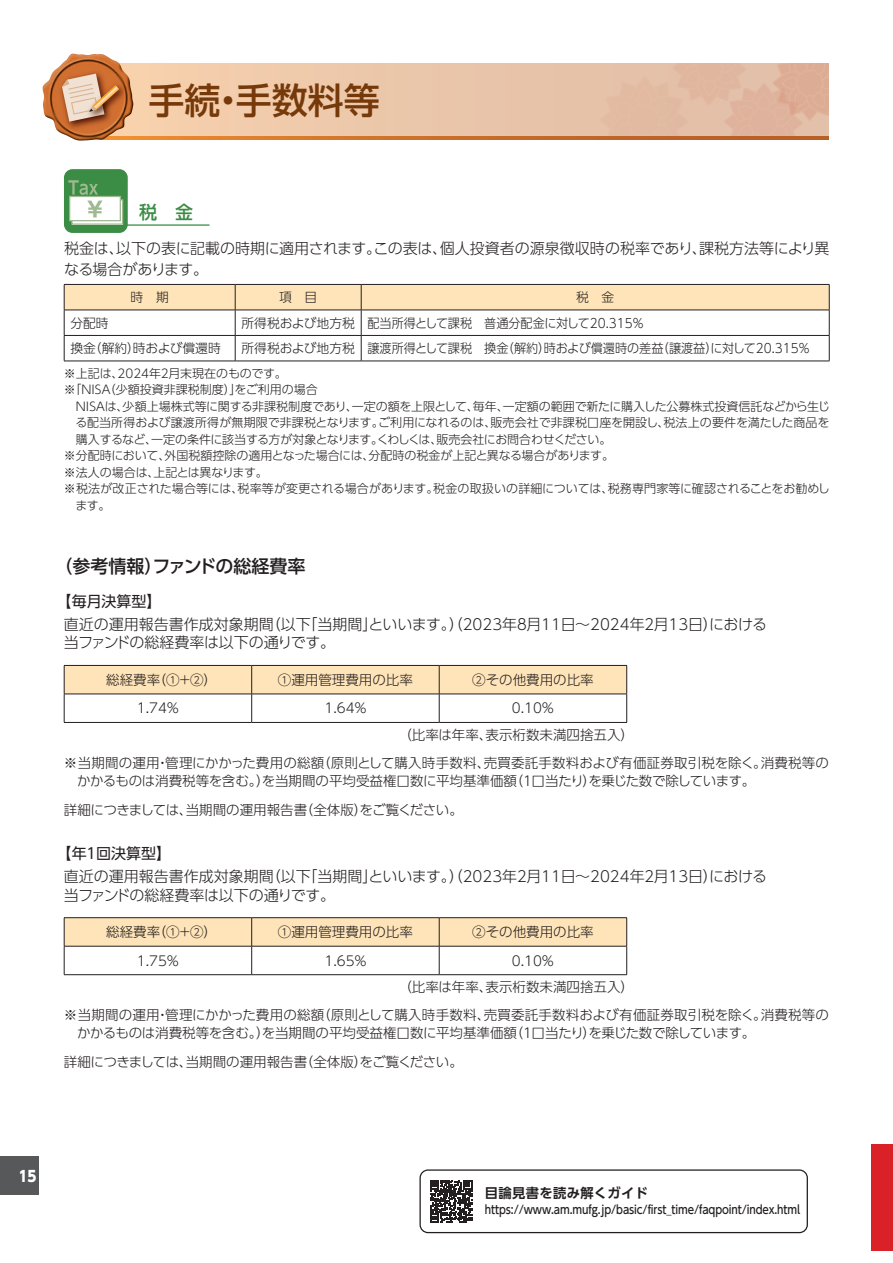
<style>
.page{position:relative;width:893px;height:1263px;background:#fff}
.page>*{position:absolute;margin:0;border:0;box-sizing:border-box;transform-origin:0 0}
.t1{font:500 36px "UD Shin Go Pro";color:#763a0a}
.t2{font:500 18px "UD Shin Go Pro";color:#231f20}
.t3{font:500 18px "UD Shin Go Pro";color:#3b8c45}
.t4{font:300 15px/18.8px "UD Shin Go Pro";color:#231f20}
.t5{font:15px "UD Shin Go Pro";color:#231f20}
.t6{font:800 15px "UD Shin Go Pro";color:#fff;scale:.9 1}
.t7{font:300 13.5px/26.2px "UD Shin Go Pro";color:#231f20}
.t8{font:700 13.35px "UD Shin Go Pro De";letter-spacing:.025em;color:#231f20}
.t9{font:300 12.75px "UD Shin Go Pro";color:#231f20}
.t10{font:300 12px "UD Shin Go Pro";letter-spacing:-.005em;color:#231f20}
.t11{font:300 12px "UD Shin Go Pro";letter-spacing:-.035em;color:#231f20}
.t12{font:500 11.7px "UD Shin Go Pro";letter-spacing:-.01em;color:#231f20;scale:.88 1}
</style>
<div class="page">
<div style="left:0;top:1157px;width:38px;height:38px;background:#57585a"></div>
<div style="left:872px;top:1144px;width:21px;height:107px;background:#da2128"></div>
<div style="left:90px;top:64px;width:739px;height:72px;background:#ecc8ab"></div>
<svg style="left:600px;top:64px;width:229px;height:72px"></svg>
<svg style="left:134px;top:136px;width:695px;height:3px;background:#cb6f29"></svg>
<img style="left:42px;top:54px;width:92px;height:87px">
<img style="left:55px;top:67px;width:61px;height:66px">
<img style="left:82px;top:78px;width:48px;height:45px">
<svg style="left:62px;top:74px;width:57px;height:48px;background:#d19f7c"></svg>
<hr style="left:115px;top:224px;width:94px;height:2px;background:#3b8c45">
<div style="left:64px;top:169px;width:64px;height:64px;background:#3b8c45;border-radius:9px"></div>
<div style="left:72px;top:200px;width:51px;height:24px;background:linear-gradient(to right,#fff,#fff)"></div>
<div style="left:71px;top:199px;width:52px;height:26px;border:1px solid #9fb991"></div>
<div style="left:70px;top:196px;width:50px;height:25px;background:#fff"></div>
<div style="left:69px;top:196px;width:52px;height:25px;border:1px solid #9fb991"></div>
<svg style="left:68px;top:180px;width:30px;height:15px"></svg>
<svg style="left:87px;top:201px;width:15px;height:16px"></svg>
<svg style="left:64px;top:284px;width:766px;height:77px"></svg>
<hr style="left:64px;top:361px;width:171px;height:1px;background:#231f20">
<hr style="left:235px;top:361px;width:126px;height:1px;background:#231f20">
<hr style="left:361px;top:361px;width:468px;height:1px;background:#231f20">
<svg style="left:64px;top:665px;width:563px;height:57px"></svg>
<hr style="left:64px;top:722px;width:188px;height:1px;background:#231f20">
<hr style="left:252px;top:722px;width:187px;height:1px;background:#231f20">
<hr style="left:439px;top:722px;width:188px;height:1px;background:#231f20">
<hr style="left:64px;top:917px;width:188px;height:1px;background:#231f20">
<hr style="left:252px;top:917px;width:187px;height:1px;background:#231f20">
<hr style="left:439px;top:917px;width:188px;height:1px;background:#231f20">
<svg style="left:64px;top:918px;width:563px;height:56px"></svg>
<hr style="left:64px;top:974px;width:188px;height:1px;background:#231f20">
<hr style="left:252px;top:974px;width:187px;height:1px;background:#231f20">
<hr style="left:439px;top:974px;width:188px;height:1px;background:#231f20">
<svg style="left:419px;top:1169px;width:389px;height:64px"></svg>
<h1 class="t1" style="left:148px;top:71px;width:233px">手続・手数料等</h1>
<h2 class="t3" style="left:139px;top:197px;width:55px">税　金</h2>
<p class="t4" style="left:64px;top:237px;width:767px;line-height:21px">税金は、以下の表に記載の時期に適用されます。この表は、個人投資者の源泉徴収時の税率であり、課税方法等により異なる場合があります。</p>
<p class="t9" style="left:131px;top:287px;width:40px">時　期</p>
<p class="t9" style="left:279px;top:287px;width:40px">項　目</p>
<p class="t9" style="left:576px;top:287px;width:40px">税　金</p>
<p class="t9" style="left:70px;top:312px;width:40px">分配時</p>
<p class="t9" style="left:242px;top:312px;width:404px">所得税および地方税 配当所得として課税　普通分配金に対して20.315％</p>
<p class="t9" style="left:70px;top:338px;width:152px">換金（解約）時および償還時</p>
<p class="t9" style="left:242px;top:338px;width:570px">所得税および地方税 譲渡所得として課税　換金（解約）時および償還時の差益（譲渡益）に対して20.315％</p>
<p class="t10" style="left:64px;top:363px;width:224px">※上記は、2024年２月末現在のものです。</p>
<p class="t10" style="left:64px;top:380px;width:255px">※「ＮＩＳＡ（少額投資非課税制度）」をご利用の場合</p>
<p class="t10" style="left:75px;top:396px;width:756px">ＮＩＳＡは、少額上場株式等に関する非課税制度であり、一定の額を上限として、毎年、一定額の範囲で新たに購入した公募株式投資信託などから生じ</p>
<p class="t10" style="left:76px;top:413px;width:755px">る配当所得および譲渡所得が無期限で非課税となります。ご利用になれるのは、販売会社で非課税口座を開設し、税法上の要件を満たした商品を</p>
<p class="t11" style="left:76px;top:429px;width:537px">購入するなど、一定の条件に該当する方が対象となります。くわしくは、販売会社にお問合わせください。</p>
<p class="t10" style="left:64px;top:446px;width:552px">※分配時において、外国税額控除の適用となった場合には、分配時の税金が上記と異なる場合があります。</p>
<p class="t10" style="left:64px;top:462px;width:205px">※法人の場合は、上記とは異なります。</p>
<p class="t10" style="left:64px;top:479px;width:767px">※税法が改正された場合等には、税率等が変更される場合があります。税金の取扱いの詳細については、税務専門家等に確認されることをお勧めし</p>
<p class="t10" style="left:76px;top:495px;width:37px">ます。</p>
<h2 class="t2" style="left:55px;top:552px;width:252px">（参考情報）ファンドの総経費率</h2>
<p class="t5" style="left:56px;top:589px;width:107px">【毎月決算型】</p>
<p class="t4" style="left:64px;top:614px;width:705px">直近の運用報告書作成対象期間（以下「当期間」といいます。）（2023年８月11日～2024年２月13日）における当ファンドの総経費率は以下の通りです。</p>
<p class="t7" style="left:106px;top:666px;width:112px">総経費率（①＋②）</p>
<p class="t7" style="left:278px;top:666px;width:136px">①運用管理費用の比率</p>
<p class="t7" style="left:472px;top:666px;width:123px">②その他費用の比率</p>
<p class="t7" style="left:137px;top:695px;width:44px">1.74％</p>
<p class="t7" style="left:324px;top:695px;width:44px">1.64％</p>
<p class="t7" style="left:398px;top:695px;width:237px;text-indent:114px">0.10％<br>（比率は年率、表示桁数未満四捨五入）</p>
<p class="t7" style="left:77px;top:753px;width:753px;line-height:18px;text-indent:-13px">※当期間の運用・管理にかかった費用の総額（原則として購入時手数料、売買委託手数料および有価証券取引税を除く。消費税等のかかるものは消費税等を含む。）を当期間の平均受益権口数に平均基準価額（１口当たり）を乗じた数で除しています。</p>
<p class="t7" style="left:64px;top:796px;width:400px">詳細につきましては、当期間の運用報告書（全体版）をご覧ください。</p>
<p class="t5" style="left:56px;top:841px;width:116px">【年１回決算型】</p>
<p class="t4" style="left:64px;top:866px;width:705px">直近の運用報告書作成対象期間（以下「当期間」といいます。）（2023年２月11日～2024年２月13日）における当ファンドの総経費率は以下の通りです。</p>
<p class="t7" style="left:106px;top:918px;width:112px">総経費率（①＋②）</p>
<p class="t7" style="left:278px;top:918px;width:136px">①運用管理費用の比率</p>
<p class="t7" style="left:472px;top:918px;width:123px">②その他費用の比率</p>
<p class="t7" style="left:137px;top:947px;width:44px">1.75％</p>
<p class="t7" style="left:324px;top:947px;width:44px">1.65％</p>
<p class="t7" style="left:398px;top:947px;width:237px;text-indent:114px">0.10％<br>（比率は年率、表示桁数未満四捨五入）</p>
<p class="t7" style="left:77px;top:1006px;width:753px;line-height:18px;text-indent:-13px">※当期間の運用・管理にかかった費用の総額（原則として購入時手数料、売買委託手数料および有価証券取引税を除く。消費税等のかかるものは消費税等を含む。）を当期間の平均受益権口数に平均基準価額（１口当たり）を乗じた数で除しています。</p>
<p class="t7" style="left:64px;top:1048px;width:400px">詳細につきましては、当期間の運用報告書（全体版）をご覧ください。</p>
<p class="t6" style="left:19px;top:1163px;width:21px">15</p>
<p class="t8" style="left:485px;top:1182px;width:165px">目論見書を読み解くガイド</p>
<p class="t12" style="left:485px;top:1200px;width:360px">https://www.am.mufg.jp/basic/first_time/faqpoint/index.html</p>
</div>
